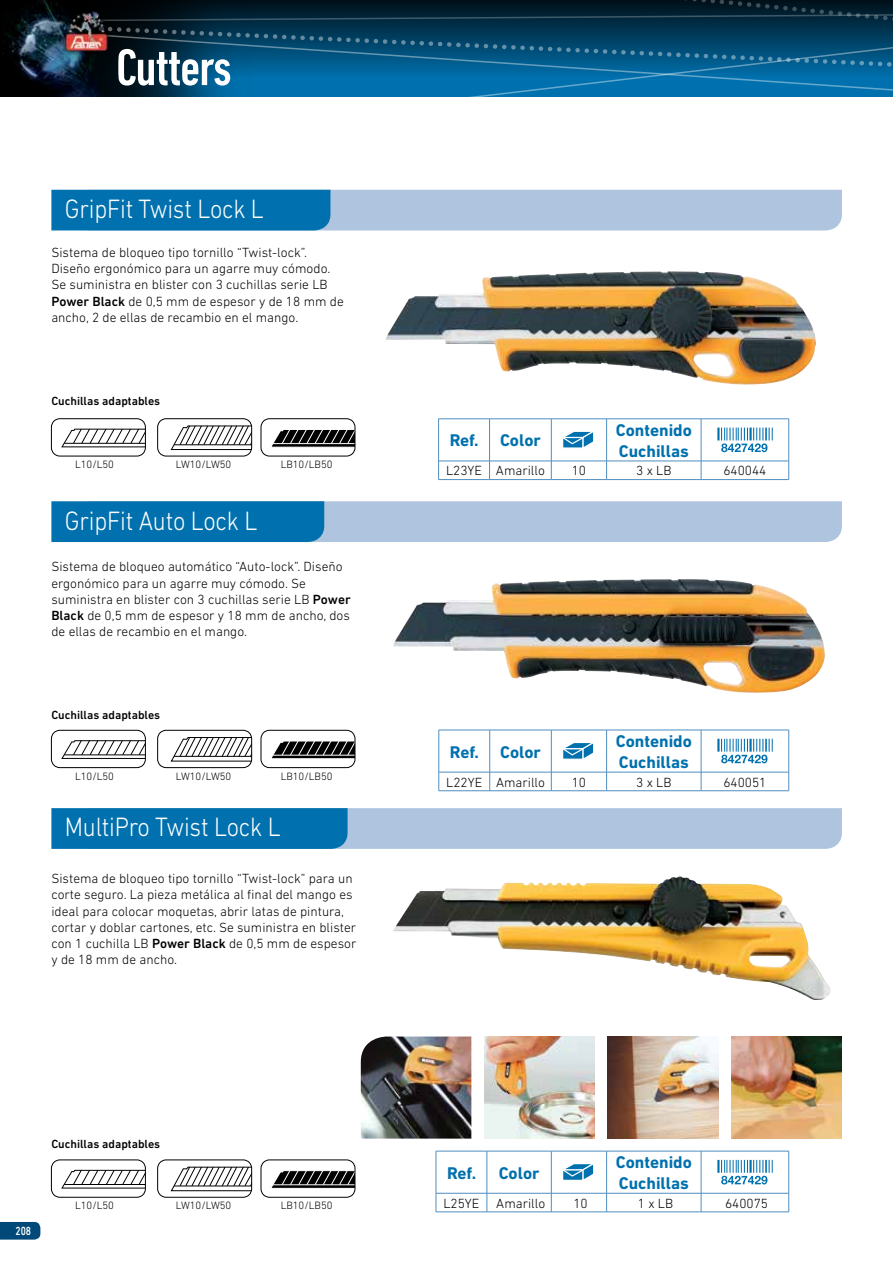
<style>
.page{position:relative;width:893px;height:1263px;background:#fff}
.page>*{position:absolute;margin:0;border:0;box-sizing:border-box;transform-origin:0 0}
.t1{font:500 condensed 52.5px "DIN Next LT Pro";letter-spacing:-.02em;color:#fff}
.t2{font:300 27px "DIN Next LT Pro";letter-spacing:-.01em;color:#fff;scale:.9 1}
.t3{font:700 17.25px/20.7px "DIN Next LT Pro";color:#0071ae}
.t4{font:300 13.5px/16.2px "DIN Next LT Pro";color:#000}
.t5{font:500 12px "DIN Next LT Pro";color:#000}
.t6{font:500 12px "DIN Next LT Pro";color:#fff;scale:.8 1}
.t7{font:300 10.8px "DIN Next LT Pro";color:#000}
.s1{font-weight:500}
</style>
<div class="page">
<img style="left:0;top:0;width:287px;height:97px">
<svg style="left:105px;top:31px;width:320px;height:66px;background:#044c74"></svg>
<svg style="left:94px;top:7px;width:331px;height:24px;background:#042334"></svg>
<svg style="left:425px;top:0;width:468px;height:97px;background:#064d73"></svg>
<img style="left:64px;top:9px;width:47px;height:45px">
<svg style="left:0;top:1222px;width:40px;height:17px"></svg>
<hr style="left:438px;top:418px;width:52px;height:1px;background:#4f8ec0">
<hr style="left:490px;top:418px;width:61px;height:1px;background:#4f8ec0">
<hr style="left:551px;top:418px;width:56px;height:1px;background:#4f8ec0">
<hr style="left:607px;top:418px;width:94px;height:1px;background:#4f8ec0">
<hr style="left:701px;top:418px;width:88px;height:1px;background:#4f8ec0">
<svg style="left:438px;top:419px;width:351px;height:61px"></svg>
<svg style="left:438px;top:730px;width:351px;height:61px"></svg>
<svg style="left:436px;top:1151px;width:353px;height:61px"></svg>
<svg style="left:51px;top:190px;width:791px;height:40px;background:#72a7cd"></svg>
<svg style="left:51px;top:501px;width:791px;height:41px;background:#73a8ce"></svg>
<svg style="left:51px;top:808px;width:791px;height:41px;background:#6ea6cd"></svg>
<svg style="left:260px;top:418px;width:96px;height:39px"></svg>
<svg style="left:157px;top:418px;width:95px;height:39px"></svg>
<svg style="left:51px;top:418px;width:95px;height:39px"></svg>
<svg style="left:260px;top:729px;width:96px;height:39px"></svg>
<svg style="left:157px;top:729px;width:95px;height:39px"></svg>
<svg style="left:51px;top:729px;width:95px;height:39px"></svg>
<svg style="left:260px;top:1159px;width:96px;height:39px"></svg>
<svg style="left:157px;top:1159px;width:95px;height:39px"></svg>
<svg style="left:51px;top:1159px;width:95px;height:39px"></svg>
<img style="left:385px;top:271px;width:431px;height:114px">
<img style="left:393px;top:579px;width:432px;height:114px">
<img style="left:393px;top:877px;width:437px;height:123px">
<img style="left:731px;top:1036px;width:111px;height:102px">
<img style="left:608px;top:1036px;width:110px;height:102px">
<img style="left:484px;top:1036px;width:111px;height:102px">
<img style="left:361px;top:1036px;width:110px;height:102px">
<h1 class="t1" style="left:116px;top:38px;width:117px">Cutters</h1>
<h2 class="t2" style="left:65px;top:193px;width:223px">GripFit Twist Lock L</h2>
<p class="t4" style="left:51px;top:244px;width:294px">Sistema de bloqueo tipo tornillo “Twist-lock”.<br>Diseño ergonómico para un agarre muy cómodo.<br>Se suministra en blister con 3 cuchillas serie LB <span class="s1">Power Black</span> de 0,5 mm de espesor y de 18 mm de ancho, 2 de ellas de recambio en el mango.</p>
<p class="t5" style="left:51px;top:394px;width:110px">Cuchillas adaptables</p>
<p class="t7" style="left:75px;top:458px;width:40px">L10/L50</p>
<p class="t7" style="left:176px;top:458px;width:57px">LW10/LW50</p>
<p class="t7" style="left:281px;top:458px;width:53px">LB10/LB50</p>
<h2 class="t2" style="left:65px;top:505px;width:215px">GripFit Auto Lock L</h2>
<p class="t4" style="left:51px;top:559px;width:301px">Sistema de bloqueo automático “Auto-lock”. Diseño ergonómico para un agarre muy cómodo. Se suministra en blister con 3 cuchillas serie LB <span class="s1">Power Black</span> de 0,5 mm de espesor y 18 mm de ancho, dos de ellas de recambio en el mango.</p>
<p class="t5" style="left:51px;top:708px;width:110px">Cuchillas adaptables</p>
<p class="t7" style="left:75px;top:770px;width:40px">L10/L50</p>
<p class="t7" style="left:176px;top:770px;width:57px">LW10/LW50</p>
<p class="t7" style="left:281px;top:770px;width:53px">LB10/LB50</p>
<h2 class="t2" style="left:65px;top:812px;width:241px">MultiPro Twist Lock L</h2>
<p class="t4" style="left:51px;top:870px;width:307px">Sistema de bloqueo tipo tornillo “Twist-lock” para un corte seguro. La pieza metálica al final del mango es ideal para colocar moquetas, abrir latas de pintura, cortar y doblar cartones, etc. Se suministra en blister con 1 cuchilla LB <span class="s1">Power Black</span> de 0,5 mm de espesor y de 18 mm de ancho.</p>
<p class="t6" style="left:15px;top:1223px;width:21px">208</p>
<p class="t5" style="left:51px;top:1136px;width:110px">Cuchillas adaptables</p>
<p class="t7" style="left:75px;top:1199px;width:40px">L10/L50</p>
<p class="t7" style="left:176px;top:1199px;width:57px">LW10/LW50</p>
<p class="t7" style="left:281px;top:1199px;width:53px">LB10/LB50</p>
<p class="t3" style="left:450px;top:430px;width:93px">Ref. Color</p>
<p class="t3" style="left:616px;top:420px;width:78px">Contenido<br>Cuchillas</p>
<p class="t4" style="left:446px;top:462px;width:100px">L23YE Amarillo</p>
<p class="t4" style="left:572px;top:462px;width:16px">10</p>
<p class="t4" style="left:636px;top:462px;width:37px">3 x LB</p>
<p class="t4" style="left:723px;top:462px;width:45px">640044</p>
<p class="t3" style="left:450px;top:741px;width:93px">Ref. Color</p>
<p class="t3" style="left:616px;top:731px;width:78px">Contenido<br>Cuchillas</p>
<p class="t4" style="left:446px;top:774px;width:100px">L22YE Amarillo</p>
<p class="t4" style="left:572px;top:774px;width:16px">10</p>
<p class="t4" style="left:636px;top:774px;width:37px">3 x LB</p>
<p class="t4" style="left:723px;top:774px;width:45px">640051</p>
<p class="t3" style="left:447px;top:1162px;width:31px">Ref.</p>
<p class="t3" style="left:499px;top:1162px;width:42px">Color</p>
<p class="t3" style="left:616px;top:1152px;width:78px">Contenido<br>Cuchillas</p>
<p class="t4" style="left:443px;top:1195px;width:103px">L25YE Amarillo</p>
<p class="t4" style="left:573px;top:1195px;width:16px">10</p>
<p class="t4" style="left:638px;top:1195px;width:37px">1 x LB</p>
<p class="t4" style="left:725px;top:1195px;width:45px">640075</p>
</div>
